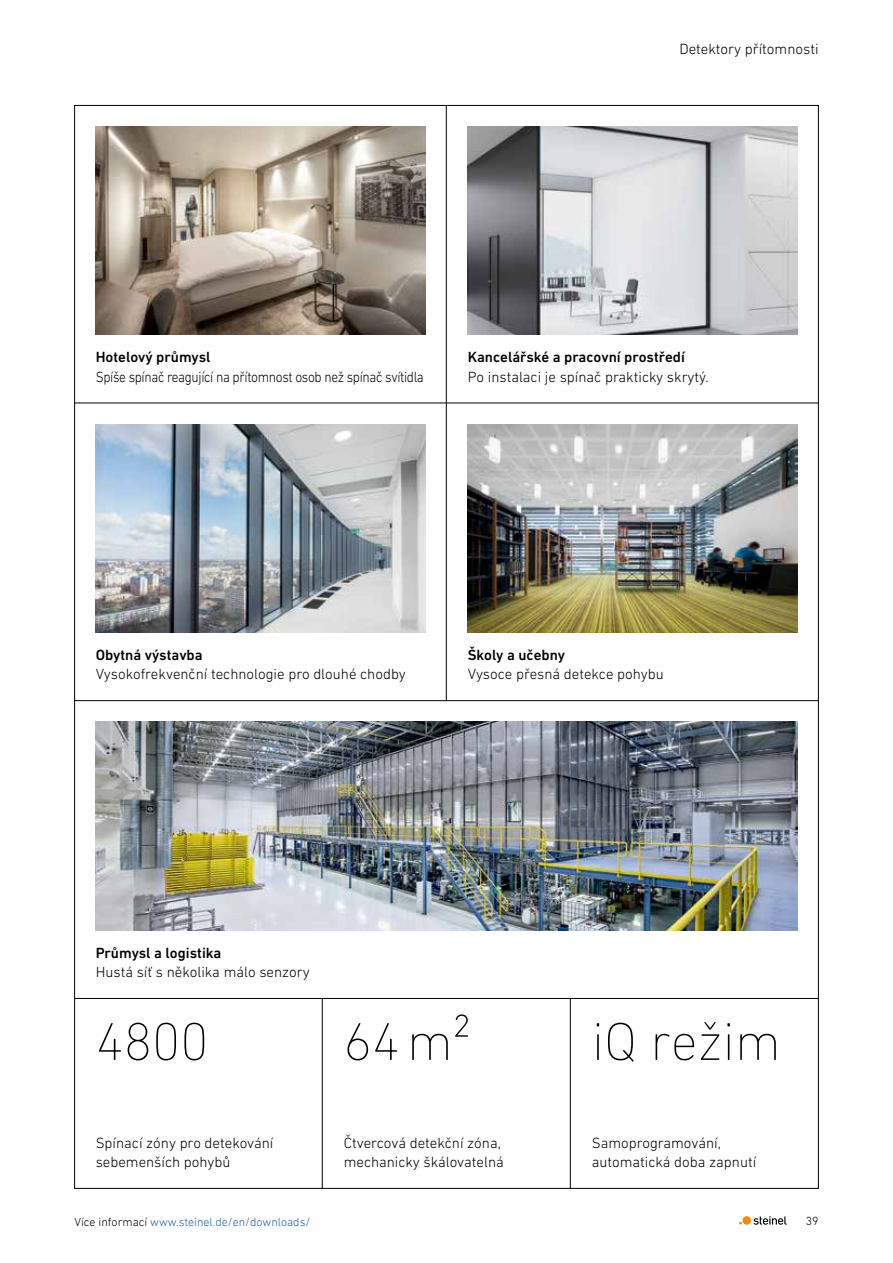
<style>
.page{position:relative;width:893px;height:1263px;background:#fff}
.page>*{position:absolute;margin:0;border:0;box-sizing:border-box;transform-origin:0 0}
.t1{font:200 54px "DIN Next W1 G";color:#000}
.t2{font:300 15px/19.5px "DIN Next W1 G";color:#000}
.t3{font:500 15px "DIN Next W1 G";color:#000}
.t4{font:300 15px "DIN Next W1 G";letter-spacing:-.025em;color:#000;scale:.9 1}
.t5{font:300 12px "DIN Next LT Pro";color:#215e9e}
.t6{font:300 12px "DIN Next W1 G";color:#000}
.s1{color:#000}
</style>
<div class="page">
<svg style="left:739px;top:1216px;width:48px;height:9px"></svg>
<hr style="left:446px;top:105px;width:1px;height:595px;background:#000">
<hr style="left:322px;top:998px;width:1px;height:190px;background:#000">
<hr style="left:570px;top:998px;width:1px;height:190px;background:#000">
<hr style="left:74px;top:403px;width:745px;height:1px;background:#000">
<hr style="left:74px;top:700px;width:745px;height:1px;background:#000">
<hr style="left:74px;top:998px;width:745px;height:1px;background:#000">
<img style="left:96px;top:722px;width:701px;height:208px">
<img style="left:468px;top:424px;width:329px;height:208px">
<img style="left:468px;top:126px;width:329px;height:209px">
<img style="left:96px;top:424px;width:329px;height:208px">
<img style="left:96px;top:126px;width:329px;height:209px">
<p class="t2" style="left:679px;top:39px;width:141px">Detektory přítomnosti</p>
<p class="t3" style="left:96px;top:348px;width:116px">Hotelový průmysl</p>
<p class="t4" style="left:96px;top:368px;width:366px">Spíše spínač reagující na přítomnost osob než spínač svítidla</p>
<p class="t3" style="left:468px;top:348px;width:219px">Kancelářské a pracovní prostředí</p>
<p class="t2" style="left:468px;top:367px;width:242px">Po instalaci je spínač prakticky skrytý.</p>
<p class="t3" style="left:96px;top:646px;width:108px">Obytná výstavba</p>
<p class="t2" style="left:96px;top:664px;width:312px">Vysokofrekvenční technologie pro dlouhé chodby</p>
<p class="t3" style="left:468px;top:646px;width:99px">Školy a učebny</p>
<p class="t2" style="left:468px;top:664px;width:198px">Vysoce přesná detekce pohybu</p>
<p class="t3" style="left:96px;top:944px;width:127px">Průmysl a logistika</p>
<p class="t2" style="left:96px;top:962px;width:216px">Hustá síť s několika málo senzory</p>
<h1 class="t1" style="left:96px;top:1011px;width:114px">4800</h1>
<h1 class="t1" style="left:344px;top:1011px;width:128px">64m²</h1>
<h1 class="t1" style="left:592px;top:1011px;width:191px">iQ režim</h1>
<p class="t2" style="left:96px;top:1133px;width:179px">Spínací zóny pro detekování sebemenších pohybů</p>
<p class="t2" style="left:344px;top:1133px;width:162px">Čtvercová detekční zóna, mechanicky škálovatelná</p>
<p class="t2" style="left:592px;top:1133px;width:166px">Samoprogramování, automatická doba zapnutí</p>
<p class="t5" style="left:74px;top:1215px;width:237px"><span class="s1">Více informací</span> www.steinel.de/en/downloads/</p>
<p class="t6" style="left:806px;top:1214px;width:14px">39</p>
</div>
